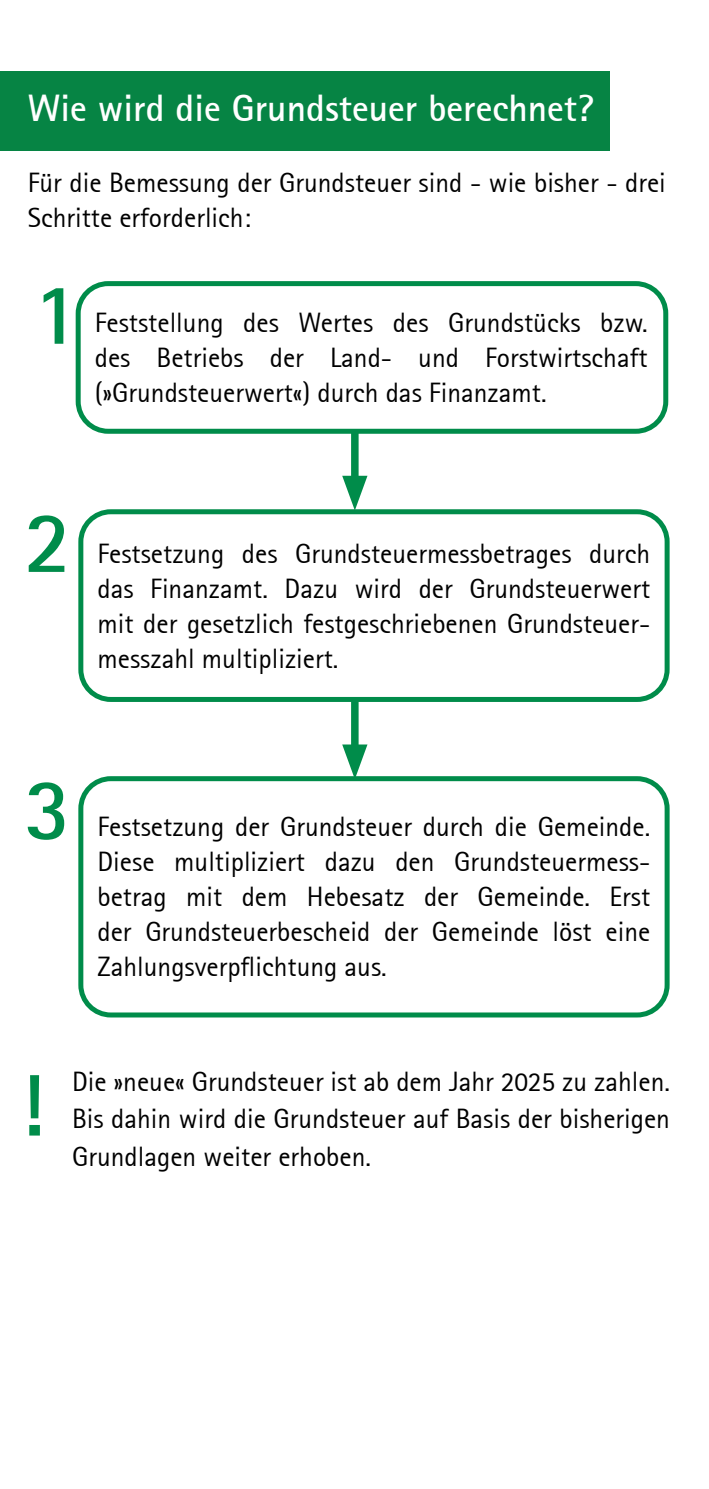
<style>
.page{position:relative;width:709px;height:1489px;background:#fff}
.page>*{position:absolute;margin:0;border:0;box-sizing:border-box;transform-origin:0 0}
.t1{font:700 87.5px "Rotis Sans Serif";color:#008c4a}
.t2{font:700 37.5px "Rotis Sans Serif";color:#fff}
.t3{font:27.5px/35px "Rotis Sans Serif";color:#000;text-align:justify}
</style>
<div class="page">
<div style="left:0;top:71px;width:609px;height:80px;background:#068444"></div>
<div style="left:76px;top:281px;width:592px;height:153px;border:5px solid #008c4a;border-radius:30px"></div>
<div style="left:78px;top:509px;width:591px;height:193px;border:5px solid #008c4a;border-radius:30px"></div>
<div style="left:78px;top:776px;width:591px;height:241px;border:5px solid #008c4a;border-radius:30px"></div>
<div style="left:351px;top:432px;width:7px;height:57px;background:#008c4a"></div>
<svg style="left:342px;top:476px;width:25px;height:34px"></svg>
<div style="left:351px;top:701px;width:7px;height:57px;background:#008c4a"></div>
<svg style="left:342px;top:744px;width:25px;height:35px"></svg>
<h2 class="t2" style="left:28px;top:84px;width:567px">Wie wird die Grundsteuer berechnet?</h2>
<p class="t3" style="left:28px;top:165px;width:639px">Für die Bemessung der Grundsteuer sind - wie bisher - drei<br>Schritte erforderlich:</p>
<h1 class="t1" style="left:33px;top:259px;width:48px">1</h1>
<p class="t3" style="left:95px;top:305px;width:554px">Feststellung des Wertes des Grundstücks bzw. des Betriebs der Land- und Forstwirtschaft (»Grundsteuerwert«) durch das Finanzamt.</p>
<h1 class="t1" style="left:24px;top:487px;width:48px">2</h1>
<p class="t3" style="left:97px;top:535px;width:554px">Festsetzung des Grundsteuermessbetrages durch das Finanzamt. Dazu wird der Grundsteuerwert mit der gesetzlich festgeschriebenen Grundsteuer&shy;messzahl multipliziert.</p>
<h1 class="t1" style="left:24px;top:753px;width:48px">3</h1>
<p class="t3" style="left:97px;top:809px;width:554px">Festsetzung der Grundsteuer durch die Gemeinde.<br>Diese multipliziert dazu den Grundsteuermess&shy;betrag mit dem Hebesatz der Gemeinde. Erst der Grundsteuerbescheid der Gemeinde löst eine Zahlungsverpflichtung aus.</p>
<p class="t1" style="left:18px;top:1050px;width:27px">!</p>
<p class="t3" style="left:72px;top:1062px;width:599px;line-height:37.5px">Die »neue« Grundsteuer ist ab dem Jahr 2025 zu zahlen.<br>Bis dahin wird die Grundsteuer auf Basis der bisherigen Grundlagen weiter erhoben.</p>
</div>
